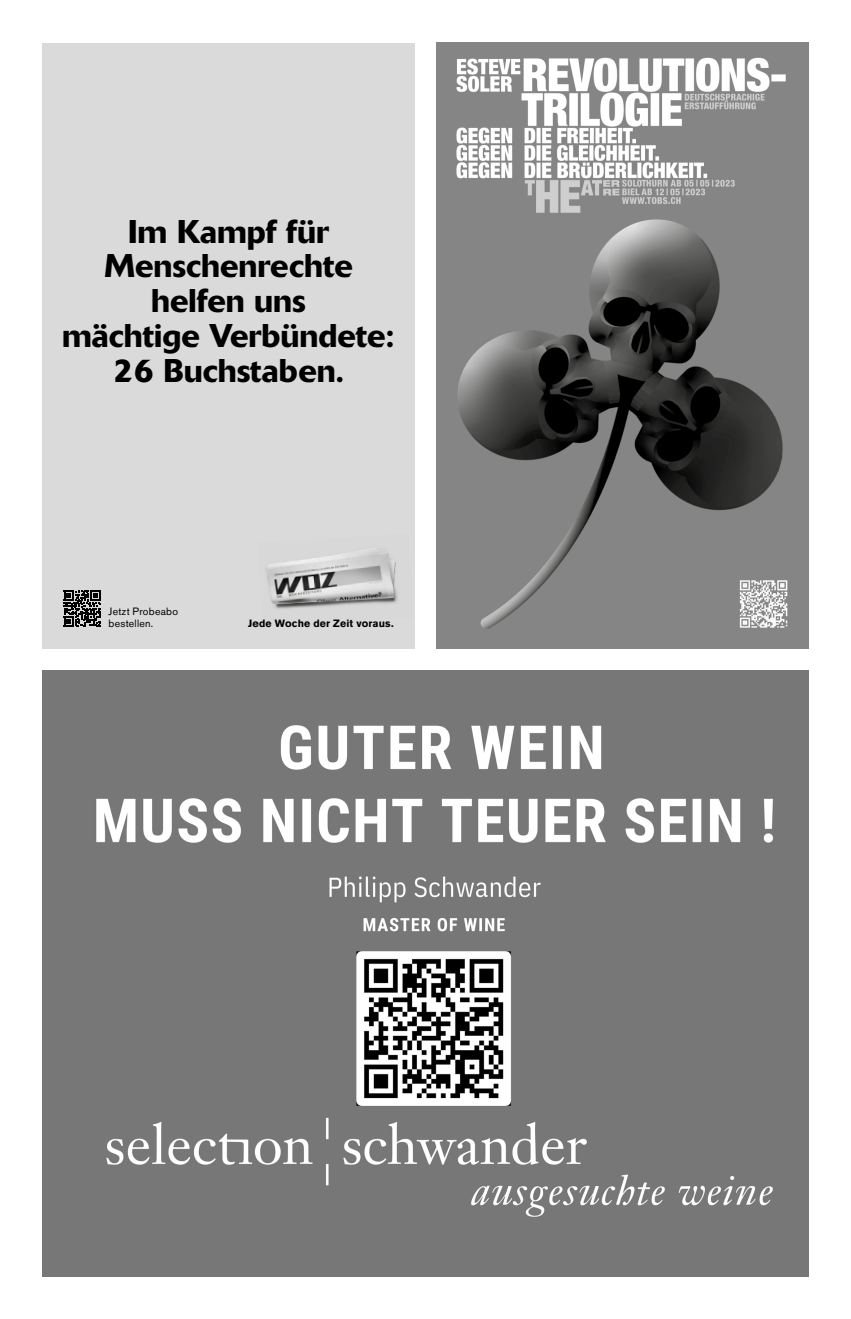
<style>
.page{position:relative;width:851px;height:1319px;background:#fff}
.page>*{position:absolute;margin:0;border:0;box-sizing:border-box;transform-origin:0 0}
.t1{font:500 32.55px/34.8px "Delta";color:#000;text-align:center}
.t2{font:10.5px/12.6px "Akzidenz Grotesk Pro";letter-spacing:.025em;color:#000}
.t3{font:700 10.5px "Akzidenz Grotesk Pro";letter-spacing:.015em;color:#000}
</style>
<div class="page">
<div style="left:43px;top:43px;width:371px;height:605px;background:#dadada"></div>
<svg style="left:64px;top:590px;width:37px;height:37px"></svg>
<img style="left:265px;top:548px;width:133px;height:61px">
<img style="left:43px;top:670px;width:765px;height:606px">
<img style="left:436px;top:43px;width:372px;height:605px">
<p class="t1" style="left:62px;top:214px;width:334px">Im Kampf für<br>Menschenrechte helfen uns<br>mächtige Verbündete:<br>26 Buchstaben.</p>
<p class="t2" style="left:109px;top:604px;width:71px">Jetzt Probeabo bestellen.</p>
<p class="t3" style="left:248px;top:616px;width:147px">Jede Woche der Zeit voraus.</p>
</div>
